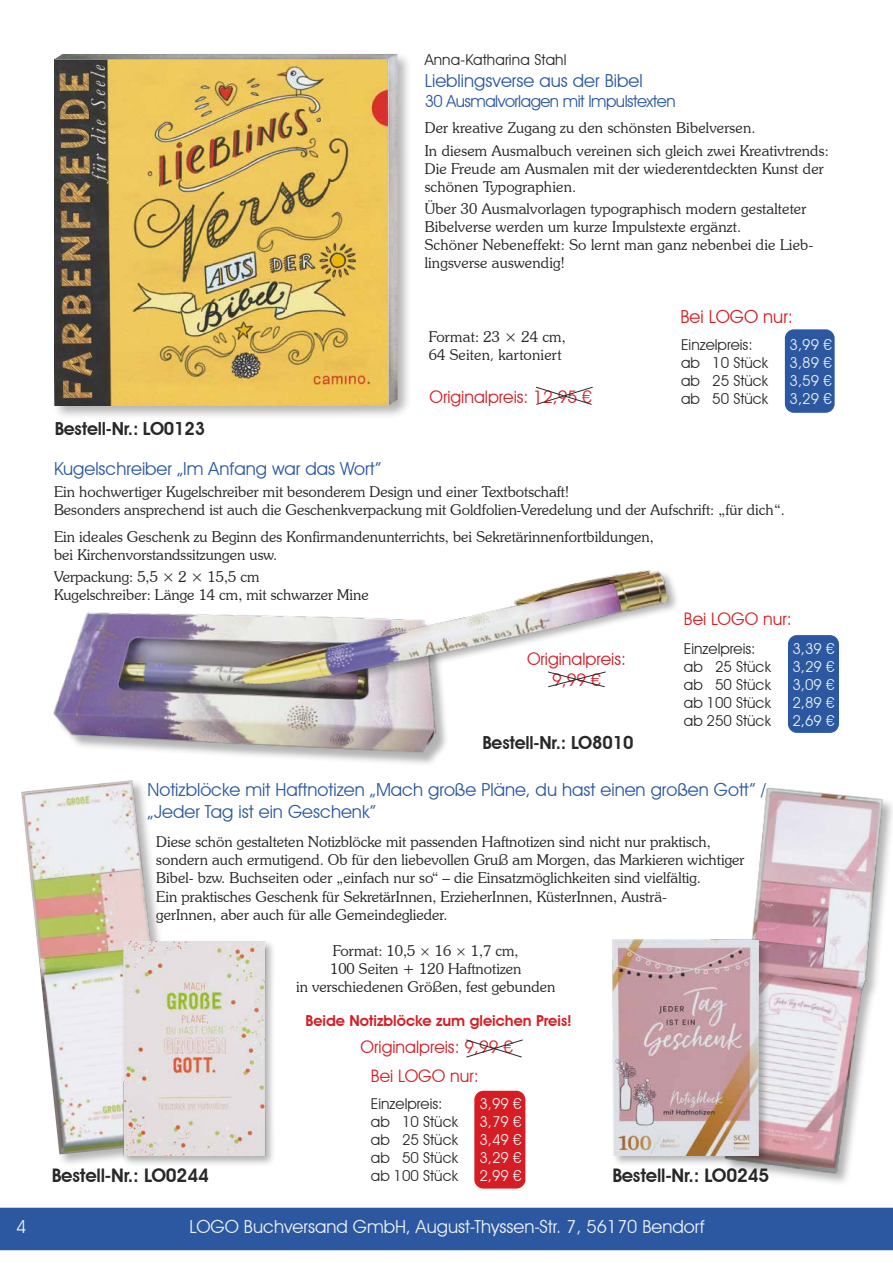
<style>
.page{position:relative;width:893px;height:1263px;background:#fff}
.page>*{position:absolute;margin:0;border:0;box-sizing:border-box;transform-origin:0 0}
.t1{font:600 18.75px "Avant Garde IT Cby BT";letter-spacing:-.01em;color:#282828}
.t2{font:18px/21.6px "Avant Garde IT Cby BT";color:#2b58a0}
.t3{font:18px "Avant Garde IT Cby BT";color:#eff1f5}
.t4{font:600 18px "Avant Garde IT Cby BT";letter-spacing:-.01em;color:#282828}
.t5{font:18px "Avant Garde IT Cby BT";color:#d61d24}
.t6{font:18px "Avant Garde IT Cby BT";color:#eff1f5}
.t7{font:17.25px/20.7px "Avant Garde IT Cby BT";color:#d61d24;text-align:center}
.t8{font:16.5px "Avant Garde IT Cby BT";letter-spacing:-.03em;color:#2b58a0}
.t9{font:600 15.15px "Avant Garde IT Cby BT";color:#d61d24}
.t10{font:300 15px/18px "Souvenir IT Cby BT";color:#282828}
.t11{font:15px "Avant Garde IT Cby BT";color:#282828}
.t12{font:15px "Avant Garde IT Cby BT";color:#eff1f5}
.s1{font-family:"Avant Garde IT Cby BT";font-weight:400;font-size:14.25px}
.s2{font-size:13.5px}
</style>
<div class="page">
<div style="left:0;top:1208px;width:893px;height:42px;background:#2b58a0"></div>
<div style="left:52px;top:52px;width:360px;height:368px;background:#282828;opacity:.35"></div>
<img style="left:55px;top:54px;width:343px;height:352px">
<svg style="left:536px;top:387px;width:57px;height:18px"></svg>
<div style="left:785px;top:329px;width:50px;height:84px;background:#2b58a0;border-radius:9px"></div>
<div style="left:479px;top:1095px;width:42px;height:89px;background:#d61d24;border-radius:4px"></div>
<div style="left:474px;top:1091px;width:51px;height:97px;border:9px solid #d61d24;border-radius:4px"></div>
<div style="left:20px;top:778px;width:163px;height:389px;background:#282828;opacity:.35"></div>
<img style="left:21px;top:780px;width:150px;height:374px">
<div style="left:122px;top:939px;width:154px;height:228px;background:#282828;opacity:.35"></div>
<img style="left:124px;top:941px;width:141px;height:214px">
<img style="left:731px;top:787px;width:162px;height:392px">
<div style="left:611px;top:938px;width:159px;height:229px;background:#282828;opacity:.35"></div>
<img style="left:612px;top:940px;width:146px;height:215px">
<div style="left:792px;top:640px;width:42px;height:88px;background:#2b58a0;border-radius:4px"></div>
<div style="left:788px;top:635px;width:51px;height:98px;border:9px solid #2b58a0;border-radius:4px"></div>
<img style="left:53px;top:612px;width:393px;height:152px">
<img style="left:143px;top:570px;width:534px;height:170px">
<svg style="left:547px;top:671px;width:59px;height:16px"></svg>
<svg style="left:466px;top:1039px;width:57px;height:18px"></svg>
<p class="t11" style="left:425px;top:51px;width:143px">Anna-Katharina Stahl</p>
<p class="t2" style="left:425px;top:70px;width:219px">Lieblingsverse aus der Bibel</p>
<p class="t8" style="left:425px;top:91px;width:252px">30 Ausmalvorlagen mit Impulstexten</p>
<p class="t10" style="left:425px;top:117px;width:406px;line-height:22.2px">Der kreative Zugang zu den schönsten Bibelversen.<br>In diesem Ausmalbuch vereinen sich gleich zwei Kreativtrends:</p>
<p class="t10" style="left:425px;top:159px;width:401px">Die Freude am Ausmalen mit der wiederentdeckten Kunst der schönen Typographien.</p>
<p class="t10" style="left:425px;top:199px;width:390px">Über 30 Ausmalvorlagen typographisch modern gestalteter Bibelverse werden um kurze Impulstexte ergänzt.<br>Schöner Nebeneffekt: So lernt man ganz nebenbei die Lieb&shy;lingsverse auswendig!</p>
<p class="t4" style="left:55px;top:418px;width:152px">Bestell-Nr.: LO0123</p>
<p class="t10" style="left:429px;top:327px;width:139px">Format: 23 × 24 cm,<br>64 Seiten<span class="s1">,</span> kartoniert</p>
<p class="t7" style="left:429px;top:386px;width:164px">Originalpreis: 12,95 €</p>
<p class="t5" style="left:680px;top:306px;width:114px">Bei LOGO nur:</p>
<p class="t11" style="left:681px;top:335px;width:73px">Einzelpreis:</p>
<p class="t12" style="left:789px;top:335px;width:44px">3,99 €</p>
<p class="t11" style="left:681px;top:353px;width:89px">ab 10 Stück</p>
<p class="t12" style="left:789px;top:353px;width:44px">3,89 €</p>
<p class="t11" style="left:681px;top:371px;width:89px">ab 25 Stück</p>
<p class="t12" style="left:789px;top:371px;width:44px">3,59 €</p>
<p class="t11" style="left:681px;top:389px;width:89px">ab 50 Stück</p>
<p class="t12" style="left:789px;top:389px;width:44px">3,29 €</p>
<p class="t2" style="left:54px;top:458px;width:329px">Kugelschreiber „Im Anfang war das Wort”</p>
<p class="t10" style="left:54px;top:483px;width:732px">Ein hochwertiger Kugelschreiber mit besonderem Design und einer Textbotschaft!<br>Besonders ansprechend ist auch die Geschenkverpackung mit Goldfolien-Veredelung und der Aufschrift: „für dich“.</p>
<p class="t10" style="left:54px;top:527px;width:601px">Ein ideales Geschenk zu Beginn des Konfirmandenunterrichts, bei Sekretärinnenfortbildungen, bei Kirchenvorstandssitzungen usw.</p>
<p class="t10" style="left:54px;top:567px;width:316px">Verpackung: 5,5 × 2 × 15,5 cm<br>Kugelschreiber: Länge 14 cm, mit schwarzer Mine</p>
<p class="t7" style="left:684px;top:608px;width:109px">Bei LOGO nur:</p>
<p class="t11" style="left:684px;top:640px;width:73px">Einzelpreis:</p>
<p class="t12" style="left:792px;top:640px;width:44px">3,39 €</p>
<p class="t11" style="left:684px;top:658px;width:89px">ab 25 Stück</p>
<p class="t12" style="left:792px;top:658px;width:44px">3,29 €</p>
<p class="t11" style="left:684px;top:676px;width:89px">ab 50 Stück</p>
<p class="t12" style="left:792px;top:676px;width:44px">3,09 €</p>
<p class="t11" style="left:684px;top:694px;width:89px">ab 100 Stück</p>
<p class="t12" style="left:792px;top:694px;width:44px">2,89 €</p>
<p class="t11" style="left:684px;top:712px;width:89px">ab 250 Stück</p>
<p class="t12" style="left:792px;top:712px;width:44px">2,69 €</p>
<p class="t4" style="left:482px;top:732px;width:152px">Bestell-Nr.: LO8010</p>
<p class="t7" style="left:527px;top:648px;width:100px">Originalpreis:<br>9,99 €</p>
<p class="t2" style="left:147px;top:779px;width:620px">Notizblöcke mit Haftnotizen „Mach große Pläne, du hast einen großen Gott” / „Jeder Tag ist ein Geschenk”</p>
<p class="t10" style="left:156px;top:832px;width:590px">Diese schön gestalteten Notizblöcke mit passenden Haftnotizen sind nicht nur praktisch, sondern auch ermutigend. Ob für den liebevollen Gruß am Morgen, das Markieren wichtiger<br>Bibel- bzw. Buchseiten oder „einfach nur so“ – die Einsatzmöglichkeiten sind vielfältig.</p>
<p class="t10" style="left:156px;top:888px;width:512px">Ein praktisches Geschenk für SekretärInnen, ErzieherInnen, KüsterInnen, Austrä&shy;gerInnen, aber auch für alle Gemeindeglieder.</p>
<p class="t10" style="left:296px;top:942px;width:261px;text-align:center">Format: 10,5 <span class="s2">×</span> 16 <span class="s2">×</span> 1,7 cm,<br>100 Seiten + 120 Haftnotizen<br>in verschiedenen Größen, fest gebunden</p>
<p class="t9" style="left:306px;top:1011px;width:268px">Beide Notizblöcke zum gleichen Preis!</p>
<p class="t7" style="left:361px;top:1036px;width:154px">Originalpreis: 9,99 €</p>
<p class="t1" style="left:52px;top:1163px;width:159px">Bestell-Nr.: LO0244</p>
<p class="t7" style="left:371px;top:1066px;width:109px">Bei LOGO nur:</p>
<p class="t11" style="left:371px;top:1095px;width:73px">Einzelpreis:</p>
<p class="t12" style="left:479px;top:1095px;width:44px">3,99 €</p>
<p class="t11" style="left:371px;top:1113px;width:89px">ab 10 Stück</p>
<p class="t12" style="left:479px;top:1113px;width:44px">3,79 €</p>
<p class="t11" style="left:371px;top:1131px;width:89px">ab 25 Stück</p>
<p class="t12" style="left:479px;top:1131px;width:44px">3,49 €</p>
<p class="t11" style="left:371px;top:1149px;width:89px">ab 50 Stück</p>
<p class="t12" style="left:479px;top:1149px;width:44px">3,29 €</p>
<p class="t11" style="left:371px;top:1167px;width:89px">ab 100 Stück</p>
<p class="t12" style="left:479px;top:1167px;width:44px">2,99 €</p>
<p class="t1" style="left:612px;top:1164px;width:159px">Bestell-Nr.: LO0245</p>
<p class="t6" style="left:16px;top:1215px;width:12px">4</p>
<p class="t3" style="left:190px;top:1215px;width:517px">LOGO Buchversand GmbH, August-Thyssen-Str. 7, 56170 Bendorf</p>
</div>
